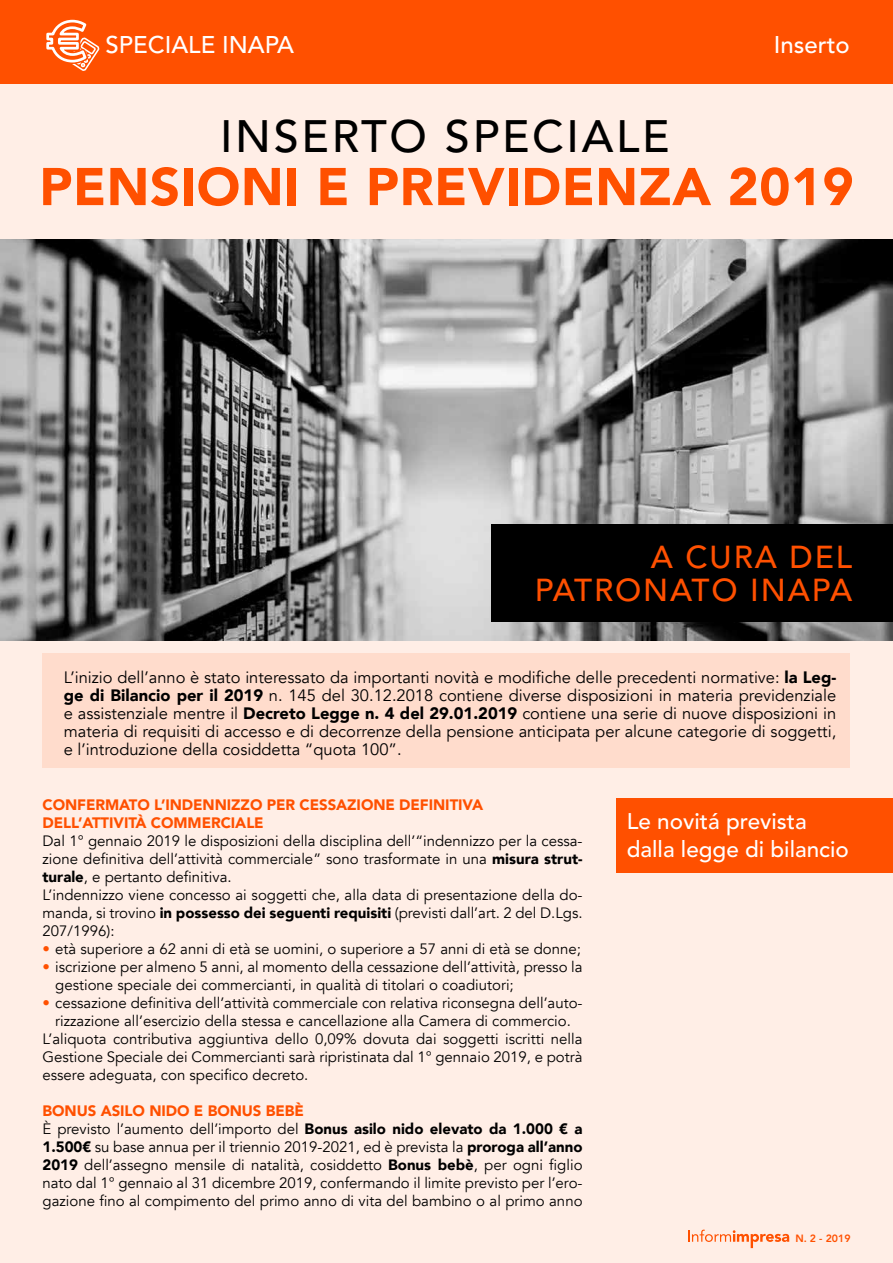
<style>
.page{position:relative;width:893px;height:1263px;background:#fff}
.page>*{position:absolute;margin:0;border:0;box-sizing:border-box;transform-origin:0 0}
.t1{font:900 52.5px "Avenir LT Std";letter-spacing:.01em;color:#ff5000}
.t2{font:500 45px "Avenir LT Std";letter-spacing:.06em;color:#000}
.t3{font:500 31.5px/33px "Avenir LT Std";letter-spacing:.06em;color:#ff5000;text-align:right}
.t4{font:500 24px "Avenir LT Std";color:#fff}
.t5{font:500 22.5px/28.5px "Avenir LT Std";color:#fff}
.t6{font:16.5px/18px "Avenir";color:#000;text-align:justify}
.t7{font:15px/18px "Avenir";color:#000}
.t8{font:900 15px/18px "Avenir LT Std";letter-spacing:-.005em;color:#ff5000}
.t9{font:800 10.5px "Avenir LT Std";color:#ff5000}
.s1{font-weight:900}
.s2{font-family:"Avenir LT Std";color:#ff5000}
</style>
<div class="page">
<div style="left:0;top:77px;width:893px;height:1186px;background:#ffeee6"></div>
<div style="left:0;top:0;width:893px;height:83px;background:#ff5000"></div>
<svg style="left:46px;top:19px;width:54px;height:52px"></svg>
<svg style="left:688px;top:1229px;width:101px;height:19px"></svg>
<img style="left:0;top:240px;width:893px;height:400px">
<div style="left:492px;top:524px;width:401px;height:97px;background:#000"></div>
<div style="left:617px;top:799px;width:276px;height:74px;background:#ff5000"></div>
<div style="left:43px;top:653px;width:807px;height:115px;background:#ffdccc"></div>
<h3 class="t4" style="left:106px;top:31px;width:190px">SPECIALE INAPA</h3>
<h3 class="t4" style="left:774px;top:31px;width:78px">Inserto</h3>
<h2 class="t2" style="left:220px;top:111px;width:451px">INSERTO SPECIALE</h2>
<h1 class="t1" style="left:39px;top:155px;width:816px">PENSIONI E PREVIDENZA 2019</h1>
<h3 class="t3" style="left:535px;top:541px;width:319px">A CURA DEL<br>PATRONATO INAPA</h3>
<p class="t6" style="left:64px;top:669px;width:774px">L’inizio dell’anno è stato interessato da importanti novità e modifiche delle precedenti normative: <span class="s1">la Leg&shy;ge di Bilancio per il 2019</span> n. 145 del 30.12.2018 contiene diverse disposizioni in materia previdenziale e assistenziale mentre il <span class="s1">Decreto Legge n. 4 del 29.01.2019</span> contiene una serie di nuove disposizioni in materia di requisiti di accesso e di decorrenze della pensione anticipata per alcune categorie di soggetti, e l’introduzione della cosiddetta “quota 100”.</p>
<p class="t8" style="left:43px;top:796px;width:442px">CONFERMATO L’INDENNIZZO PER CESSAZIONE DEFINITIVA<br>DELL’ATTIVITÀ COMMERCIALE</p>
<p class="t7" style="left:43px;top:832px;width:542px">Dal 1° gennaio 2019 le disposizioni della disciplina dell’“indennizzo per la cessa&shy;zione definitiva dell’attività commerciale” sono trasformate in una <span class="s1">misura strut&shy;turale</span>, e pertanto definitiva.<br>L’indennizzo viene concesso ai soggetti che, alla data di presentazione della do&shy;manda, si trovino <span class="s1">in possesso dei seguenti requisiti</span> (previsti dall’art. 2 del D.Lgs.<br>207/1996):</p>
<p class="t7" style="left:43px;top:940px;width:540px"><span class="s2">•</span> età superiore a 62 anni di età se uomini, o superiore a 57 anni di età se donne;</p>
<p class="t7" style="left:55px;top:958px;width:529px;text-indent:-13px"><span class="s2">•</span> iscrizione per almeno 5 anni, al momento della cessazione dell’attività, presso la gestione speciale dei commercianti, in qualità di titolari o coadiutori;</p>
<p class="t7" style="left:43px;top:994px;width:541px"><span class="s2">•</span> cessazione definitiva dell’attività commerciale con relativa riconsegna dell’auto-</p>
<p class="t7" style="left:55px;top:1012px;width:517px">rizzazione all’esercizio della stessa e cancellazione alla Camera di commercio.</p>
<p class="t7" style="left:43px;top:1030px;width:542px">L’aliquota contributiva aggiuntiva dello 0,09% dovuta dai soggetti iscritti nella</p>
<p class="t7" style="left:43px;top:1048px;width:542px">Gestione Speciale dei Commercianti sarà ripristinata dal 1° gennaio 2019, e potrà</p>
<p class="t7" style="left:43px;top:1066px;width:267px">essere adeguata, con specifico decreto.</p>
<p class="t8" style="left:43px;top:1102px;width:263px">BONUS ASILO NIDO E BONUS BEBÈ</p>
<p class="t7" style="left:43px;top:1120px;width:542px;text-align:justify">È previsto l’aumento dell’importo del <span class="s1">Bonus asilo nido elevato da 1.000 € a 1.500€</span> su base annua per il triennio 2019-2021, ed è prevista la <span class="s1">proroga all’anno 2019</span> dell’assegno mensile di natalità, cosiddetto <span class="s1">Bonus bebè</span>, per ogni figlio nato dal 1° gennaio al 31 dicembre 2019, confermando il limite previsto per l’ero&shy;gazione fino al compimento del primo anno di vita del bambino o al primo anno</p>
<h3 class="t5" style="left:627px;top:807px;width:224px">Le novitá prevista dalla legge di bilancio</h3>
<p class="t9" style="left:795px;top:1232px;width:57px">N. 2 - 2019</p>
</div>
